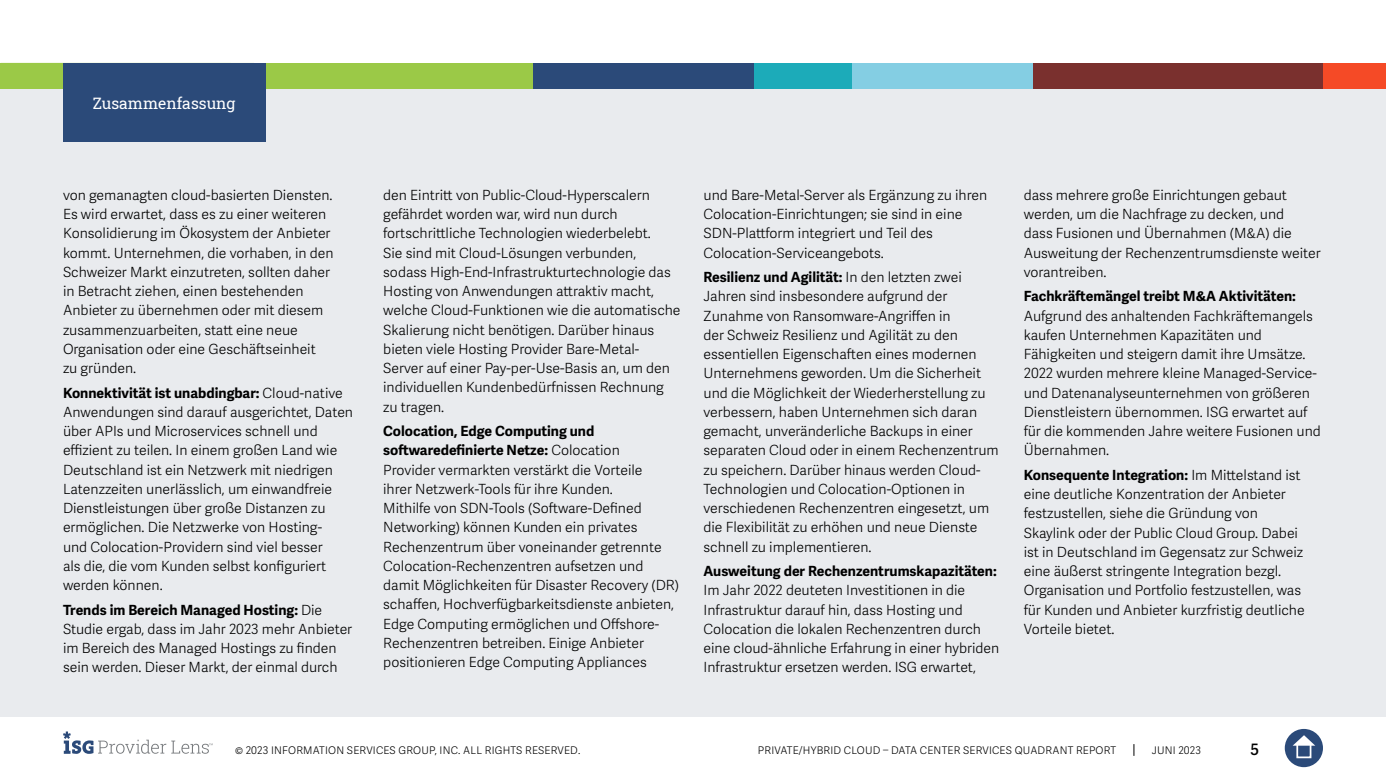
<style>
.page{position:relative;width:1386px;height:780px;background:#fff}
.page>*{position:absolute;margin:0;border:0;box-sizing:border-box;transform-origin:0 0}
.t1{font:15.75px "Roboto Slab ISG P Regular";color:#fff}
.t2{font:600 15.75px "Adelle Sans";color:#000}
.t3{font:300 14px/19.2px "Adelle Sans";color:#000}
.t4{font:700 14px "Adelle Sans";color:#000}
.t5{font:300 10.5px "Adelle Sans";letter-spacing:.02em;color:#000}
.s1{font-weight:700}
</style>
<div class="page">
<svg style="left:1133px;top:744px;width:1px;height:12px"></svg>
<svg style="left:63px;top:731px;width:150px;height:23px"></svg>
<div style="left:1285px;top:729px;width:38px;height:38px;background:#2b4a79;border-radius:50%"></div>
<svg style="left:1293px;top:735px;width:22px;height:10px"></svg>
<div style="left:1296px;top:743px;width:15px;height:15px;border:2px solid #fff"></div>
<div style="left:0;top:63px;width:1386px;height:654px;background:#e9ebee"></div>
<div style="left:0;top:63px;width:533px;height:25px;background:#9bc947"></div>
<div style="left:533px;top:63px;width:223px;height:25px;background:#2b4a79"></div>
<div style="left:850px;top:63px;width:184px;height:25px;background:#84cee3"></div>
<div style="left:1323px;top:63px;width:63px;height:25px;background:#f54a26"></div>
<div style="left:1033px;top:63px;width:290px;height:25px;background:#7a302e"></div>
<div style="left:754px;top:63px;width:98px;height:25px;background:#1cabb9"></div>
<div style="left:63px;top:63px;width:202px;height:79px;background:#2b4a79"></div>
<p class="t1" style="left:93px;top:92px;width:144px">Zusammenfassung</p>
<p class="t3" style="left:63px;top:186px;width:272px">von gemanagten cloud-basierten Diensten.<br>Es wird erwartet, dass es zu einer weiteren Konsolidierung im Ökosystem der Anbieter kommt. Unternehmen, die vorhaben, in den Schweizer Markt einzutreten, sollten daher in Betracht ziehen, einen bestehenden Anbieter zu übernehmen oder mit diesem zusammenzuarbeiten, statt eine neue Organisation oder eine Geschäftseinheit zu gründen.</p>
<p class="t3" style="left:63px;top:383px;width:292px"><span class="s1">Konnektivität ist unabdingbar:</span> Cloud-native Anwendungen sind darauf ausgerichtet, Daten über APIs und Microservices schnell und effizient zu teilen. In einem großen Land wie Deutschland ist ein Netzwerk mit niedrigen Latenzzeiten unerlässlich, um einwandfreie Dienstleistungen über große Distanzen zu ermöglichen. Die Netzwerke von Hosting-<br>und Colocation-Providern sind viel besser<br>als die, die vom Kunden selbst konfiguriert werden können.</p>
<p class="t3" style="left:63px;top:600px;width:291px"><span class="s1">Trends im Bereich Managed Hosting:</span> Die Studie ergab, dass im Jahr 2023 mehr Anbieter im Bereich des Managed Hostings zu finden sein werden. Dieser Markt, der einmal durch</p>
<p class="t3" style="left:383px;top:186px;width:299px">den Eintritt von Public-Cloud-Hyperscalern gefährdet worden war, wird nun durch fortschrittliche Technologien wiederbelebt.<br>Sie sind mit Cloud-Lösungen verbunden, sodass High-End-Infrastrukturtechnologie das Hosting von Anwendungen attraktiv macht, welche Cloud-Funktionen wie die automatische Skalierung nicht benötigen. Darüber hinaus bieten viele Hosting Provider Bare-Metal-Server auf einer Pay-per-Use-Basis an, um den individuellen Kundenbedürfnissen Rechnung zu tragen.</p>
<p class="t3" style="left:383px;top:422px;width:297px"><span class="s1">Colocation, Edge Computing und softwaredefinierte Netze:</span> Colocation<br>Provider vermarkten verstärkt die Vorteile<br>ihrer Netzwerk-Tools für ihre Kunden.<br>Mithilfe von SDN-Tools (Software-Defined Networking) können Kunden ein privates Rechenzentrum über voneinander getrennte Colocation-Rechenzentren aufsetzen und damit Möglichkeiten für Disaster Recovery (DR) schaffen, Hochverfügbarkeitsdienste anbieten, Edge Computing ermöglichen und Offshore-Rechenzentren betreiben. Einige Anbieter positionieren Edge Computing Appliances</p>
<p class="t3" style="left:704px;top:186px;width:285px">und Bare-Metal-Server als Ergänzung zu ihren Colocation-Einrichtungen; sie sind in eine SDN-Plattform integriert und Teil des Colocation-Serviceangebots.</p>
<p class="t3" style="left:704px;top:268px;width:297px"><span class="s1">Resilienz und Agilität:</span> In den letzten zwei Jahren sind insbesondere aufgrund der Zunahme von Ransomware-Angriffen in<br>der Schweiz Resilienz und Agilität zu den essentiellen Eigenschaften eines modernen Unternehmens geworden. Um die Sicherheit und die Möglichkeit der Wiederherstellung zu verbessern, haben Unternehmen sich daran gemacht, unveränderliche Backups in einer separaten Cloud oder in einem Rechenzentrum zu speichern. Darüber hinaus werden Cloud-Technologien und Colocation-Optionen in verschiedenen Rechenzentren eingesetzt, um die Flexibilität zu erhöhen und neue Dienste schnell zu implementieren.</p>
<p class="t4" style="left:704px;top:562px;width:295px">Ausweitung der Rechenzentrumskapazitäten:</p>
<p class="t3" style="left:704px;top:581px;width:297px">Im Jahr 2022 deuteten Investitionen in die Infrastruktur darauf hin, dass Hosting und Colocation die lokalen Rechenzentren durch eine cloud-ähnliche Erfahrung in einer hybriden Infrastruktur ersetzen werden. ISG erwartet,</p>
<p class="t3" style="left:1024px;top:186px;width:298px">dass mehrere große Einrichtungen gebaut werden, um die Nachfrage zu decken, und<br>dass Fusionen und Übernahmen (M&amp;A) die Ausweitung der Rechenzentrumsdienste weiter vorantreiben.</p>
<p class="t4" style="left:1024px;top:288px;width:274px">Fachkräftemängel treibt M&amp;A Aktivitäten:</p>
<p class="t3" style="left:1024px;top:306px;width:299px">Aufgrund des anhaltenden Fachkräftemangels kaufen Unternehmen Kapazitäten und Fähigkeiten und steigern damit ihre Umsätze.<br>2022 wurden mehrere kleine Managed-Service&shy;und Datenanalyseunternehmen von größeren Dienstleistern übernommen. ISG erwartet auf für die kommenden Jahre weitere Fusionen und Übernahmen.</p>
<p class="t3" style="left:1024px;top:466px;width:282px"><span class="s1">Konsequente Integration:</span> Im Mittelstand ist eine deutliche Konzentration der Anbieter festzustellen, siehe die Gründung von Skaylink oder der Public Cloud Group. Dabei ist in Deutschland im Gegensatz zur Schweiz eine äußerst stringente Integration bezgl.<br>Organisation und Portfolio festzustellen, was für Kunden und Anbieter kurzfristig deutliche Vorteile bietet.</p>
<p class="t5" style="left:235px;top:744px;width:347px">© 2023 INFORMATION SERVICES GROUP, INC. ALL RIGHTS RESERVED.</p>
<p class="t5" style="left:758px;top:744px;width:360px">PRIVATE/HYBRID CLOUD – DATA CENTER SERVICES QUADRANT REPORT</p>
<p class="t5" style="left:1152px;top:744px;width:51px">JUNI 2023</p>
<p class="t2" style="left:1250px;top:740px;width:10px">5</p>
</div>
